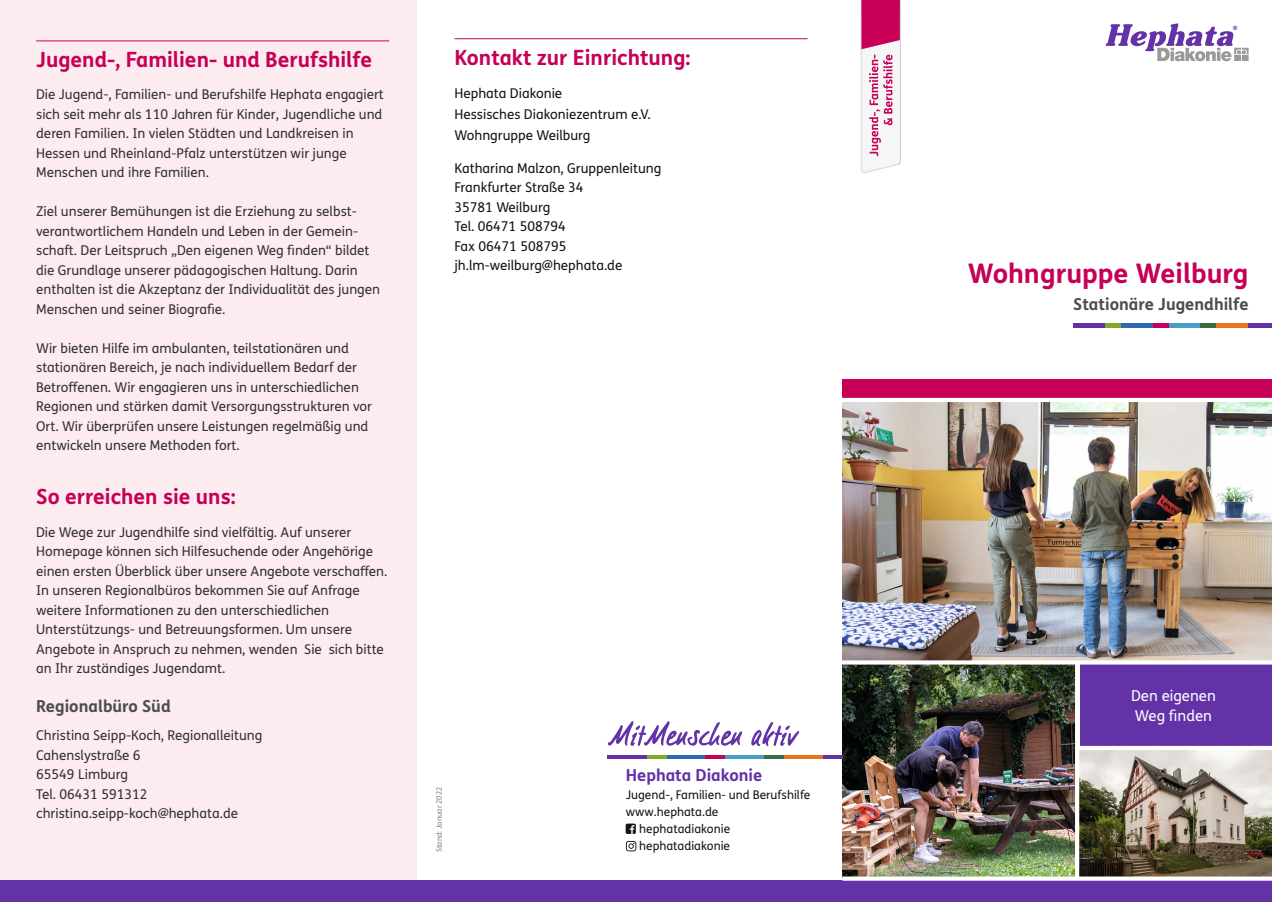
<style>
.page{position:relative;width:1272px;height:902px;background:#fff}
.page>*{position:absolute;margin:0;border:0;box-sizing:border-box;transform-origin:0 0}
.t1{font:700 27px "FS Me Pro";color:#c60057}
.t2{font:700 21px "FS Me Pro";color:#c60057}
.t3{font:700 16.5px "FS Me Pro";color:#4d4d4c}
.t4{font:700 16.5px "FS Me Pro";color:#6432a7}
.t5{font:15px/19.5px "FS Me Pro";color:#fff}
.t6{font:13.5px/19.5px "FS Me Pro";color:#313130}
.t7{font:13.5px/19.5px "FS Me Pro";color:#131413}
.t8{font:12px "FS Me Pro";color:#131413}
.t9{font:7.5px "FS Me Pro";color:#818181}
</style>
<div class="page">
<hr style="left:454px;top:38px;width:353px;height:1px;background:#c60057">
<div style="left:0;top:0;width:417px;height:891px;background:#fcecf0"></div>
<hr style="left:1072px;top:323px;width:32px;height:4px;background:#6432a7">
<hr style="left:1168px;top:323px;width:32px;height:4px;background:#44a0c6">
<hr style="left:1120px;top:323px;width:32px;height:4px;background:#2f69b1">
<hr style="left:1216px;top:323px;width:32px;height:4px;background:#e9741b">
<hr style="left:1104px;top:323px;width:16px;height:4px;background:#82a826">
<hr style="left:1200px;top:323px;width:16px;height:4px;background:#386d42">
<hr style="left:1152px;top:323px;width:16px;height:4px;background:#c60057">
<hr style="left:1248px;top:323px;width:23px;height:4px;background:#6432a7">
<hr style="left:36px;top:41px;width:353px;height:1px;background:#c60057">
<img style="left:860px;top:0;width:40px;height:164px">
<svg style="left:861px;top:0;width:38px;height:173px"></svg>
<img style="left:842px;top:402px;width:429px;height:258px">
<img style="left:842px;top:664px;width:232px;height:212px">
<img style="left:1079px;top:750px;width:192px;height:126px">
<div style="left:1079px;top:662px;width:192px;height:86px;background:#6432a7"></div>
<svg style="left:842px;top:660px;width:429px;height:4px"></svg>
<div style="left:842px;top:380px;width:429px;height:20px;background:#c60057"></div>
<hr style="left:841px;top:398px;width:430px;height:4px;background:#fff">
<div style="left:1077px;top:745px;width:194px;height:5px;background:#fff"></div>
<div style="left:1074px;top:662px;width:5px;height:216px;background:#fff"></div>
<svg style="left:1105px;top:23px;width:143px;height:38px"></svg>
<svg style="left:607px;top:721px;width:135px;height:25px"></svg>
<svg style="left:751px;top:722px;width:48px;height:24px"></svg>
<hr style="left:608px;top:755px;width:39px;height:3px;background:#6432a7">
<hr style="left:725px;top:755px;width:39px;height:3px;background:#44a0c6">
<hr style="left:666px;top:755px;width:39px;height:3px;background:#2f69b1">
<hr style="left:783px;top:755px;width:39px;height:3px;background:#e9741b">
<hr style="left:647px;top:755px;width:19px;height:3px;background:#82a826">
<hr style="left:764px;top:755px;width:19px;height:3px;background:#386d42">
<hr style="left:705px;top:755px;width:20px;height:3px;background:#c60057">
<hr style="left:822px;top:755px;width:20px;height:3px;background:#6432a7">
<svg style="left:626px;top:840px;width:10px;height:11px"></svg>
<div style="left:0;top:880px;width:1271px;height:21px;background:#6432a7"></div>
<svg style="left:842px;top:876px;width:429px;height:3px"></svg>
<h2 class="t2" style="left:36px;top:43px;width:337px">Jugend-, Familien- und Berufshilfe</h2>
<p class="t6" style="left:36px;top:84px;width:349px">Die Jugend-, Familien- und Berufshilfe Hephata engagiert sich seit mehr als 110 Jahren für Kinder, Jugendliche und deren Familien. In vielen Städten und Landkreisen in Hessen und Rheinland-Pfalz unterstützen wir junge Menschen und ihre Familien.</p>
<p class="t6" style="left:36px;top:201px;width:345px">Ziel unserer Bemühungen ist die Erziehung zu selbst&shy;verantwortlichem Handeln und Leben in der Gemein&shy;schaft. Der Leitspruch „Den eigenen Weg finden“ bildet die Grundlage unserer pädagogischen Haltung. Darin enthalten ist die Akzeptanz der Individualität des jungen Menschen und seiner Biografie.</p>
<p class="t6" style="left:36px;top:338px;width:337px">Wir bieten Hilfe im ambulanten, teilstationären und stationären Bereich, je nach individuellem Bedarf der Betroffenen. Wir engagieren uns in unterschiedlichen Regionen und stärken damit Versorgungsstrukturen vor Ort. Wir überprüfen unsere Leistungen regelmäßig und entwickeln unsere Methoden fort.</p>
<h2 class="t2" style="left:36px;top:480px;width:201px">So erreichen sie uns:</h2>
<p class="t6" style="left:36px;top:521px;width:353px">Die Wege zur Jugendhilfe sind vielfältig. Auf unserer Homepage können sich Hilfesuchende oder Angehörige einen ersten Überblick über unsere Angebote verschaffen.<br>In unseren Regionalbüros bekommen Sie auf Anfrage weitere Informationen zu den unterschiedlichen Unterstützungs- und Betreuungsformen. Um unsere Angebote in Anspruch zu nehmen, wenden Sie sich bitte an Ihr zuständiges Jugendamt.</p>
<p class="t3" style="left:36px;top:693px;width:136px">Regionalbüro Süd</p>
<p class="t6" style="left:36px;top:725px;width:228px">Christina Seipp-Koch, Regionalleitung<br>Cahenslystraße 6<br>65549 Limburg<br>Tel. 06431 591312 christina.seipp-koch@hephata.de</p>
<h2 class="t2" style="left:454px;top:41px;width:237px">Kontakt zur Einrichtung:</h2>
<p class="t7" style="left:454px;top:83px;width:198px;line-height:21px">Hephata Diakonie<br>Hessisches Diakoniezentrum e.V.<br>Wohngruppe Weilburg</p>
<p class="t7" style="left:454px;top:158px;width:208px">Katharina Malzon, Gruppenleitung<br>Frankfurter Straße 34<br>35781 Weilburg<br>Tel. 06471 508794<br>Fax 06471 508795 jh.lm-weilburg@hephata.de</p>
<p class="t9" style="left:434px;top:852px;width:67px;rotate:-90deg">Stand: Januar 2022</p>
<p class="t4" style="left:626px;top:762px;width:138px">Hephata Diakonie</p>
<p class="t8" style="left:626px;top:786px;width:186px">Jugend-, Familien- und Berufshilfe</p>
<p class="t8" style="left:626px;top:803px;width:94px">www.hephata.de</p>
<p class="t8" style="left:639px;top:820px;width:92px">hephatadiakonie</p>
<p class="t8" style="left:639px;top:837px;width:92px">hephatadiakonie</p>
<h1 class="t1" style="left:967px;top:252px;width:282px">Wohngruppe Weilburg</h1>
<p class="t3" style="left:1073px;top:291px;width:177px">Stationäre Jugendhilfe</p>
<p class="t5" style="left:1131px;top:685px;width:86px">Den eigenen<br>Weg finden</p>
</div>
